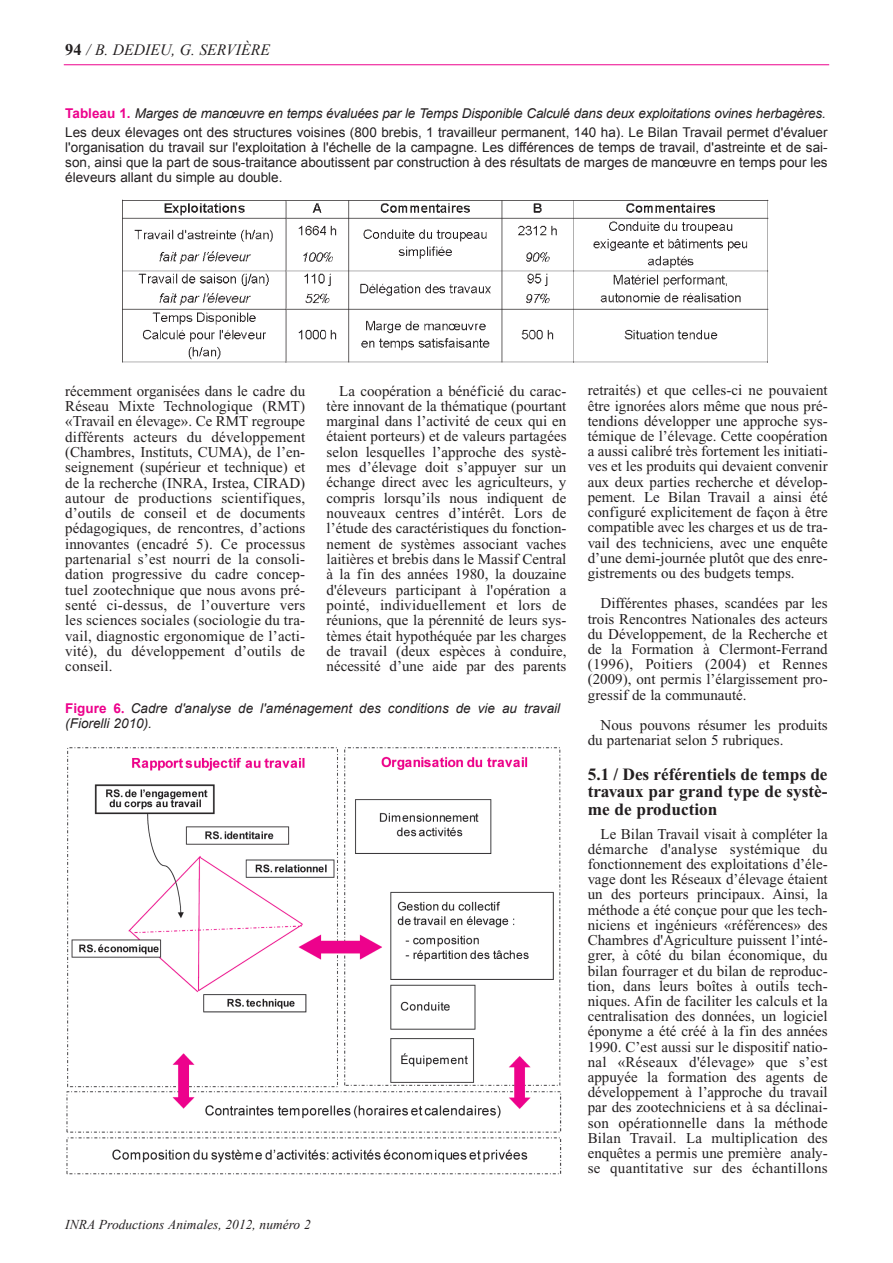
<style>
.page{position:relative;width:893px;height:1263px;background:#fff}
.page>*{position:absolute;margin:0;border:0;box-sizing:border-box;transform-origin:0 0}
.t1{font:700 17.25px/17.4px "Times New Roman";color:#231f20;text-align:justify}
.t2{font:italic 15.75px "Times New Roman";color:#231f20}
.t3{font:15px/15.1px "Times New Roman";color:#231f20;text-align:justify}
.t4{font:13.5px/15px "Arial";color:#231f20}
.t5{font:italic 13.5px/15px "Arial";color:#231f20}
.t6{font:italic 13.5px "Times New Roman";color:#231f20}
.s1{font-weight:700;font-style:normal;font-size:16.5px}
.s2{font-weight:700;color:#ed028c}
.s3{font-style:italic}
.s4{font-weight:700;font-style:normal;color:#ed028c}
.s5{font-family:"Times New Roman";font-weight:700;font-style:normal;color:#ed028c}
</style>
<div class="page">
<hr style="left:64px;top:64px;width:765px;height:1px;background:#ed028c">
<img style="left:122px;top:199px;width:647px;height:164px">
<img style="left:66px;top:747px;width:496px;height:428px">
<p class="t2" style="left:65px;top:41px;width:206px"><span class="s1">94</span> / B. DEDIEU, G. SERVIÈRE</p>
<p class="t4" style="left:65px;top:103px;width:764px;line-height:19.2px"><span class="s2">Tableau 1.</span> <span class="s3">Marges de manœuvre en temps évaluées par le Temps Disponible Calculé dans deux exploitations ovines herbagères.<br></span>Les deux élevages ont des structures voisines (800 brebis, 1 travailleur permanent, 140 ha). Le Bilan Travail permet d'évaluer</p>
<p class="t4" style="left:65px;top:140px;width:764px;text-align:justify">l'organisation du travail sur l'exploitation à l'échelle de la campagne. Les différences de temps de travail, d'astreinte et de sai&shy;son, ainsi que la part de sous-traitance aboutissent par construction à des résultats de marges de manœuvre en temps pour les éleveurs allant du simple au double.</p>
<p class="t3" style="left:65px;top:384px;width:241px">récemment organisées dans le cadre du Réseau Mixte Technologique (RMT) «Travail en élevage». Ce RMT regroupe différents acteurs du développement (Chambres, Instituts, CUMA), de l’en&shy;seignement (supérieur et technique) et de la recherche (INRA, Irstea, CIRAD) autour de productions scientifiques, d’outils de conseil et de documents pédagogiques, de rencontres, d’actions innovantes (encadré 5). Ce processus partenarial s’est nourri de la consoli&shy;dation progressive du cadre concep&shy;tuel zootechnique que nous avons pré&shy;senté ci-dessus, de l’ouverture vers les sciences sociales (sociologie du tra&shy;vail, diagnostic ergonomique de l’acti&shy;vité), du développement d’outils de conseil.</p>
<p class="t3" style="left:326px;top:384px;width:241px;text-indent:13px">La coopération a bénéficié du carac&shy;tère innovant de la thématique (pourtant marginal dans l’activité de ceux qui en étaient porteurs) et de valeurs partagées selon lesquelles l’approche des systè&shy;mes d’élevage doit s’appuyer sur un échange direct avec les agriculteurs, y compris lorsqu’ils nous indiquent de nouveaux centres d’intérêt. Lors de l’étude des caractéristiques du fonction&shy;nement de systèmes associant vaches laitières et brebis dans le Massif Central à la fin des années 1980, la douzaine d'éleveurs participant à l'opération a pointé, individuellement et lors de réunions, que la pérennité de leurs sys&shy;tèmes était hypothéquée par les charges de travail (deux espèces à conduire, nécessité d’une aide par des parents</p>
<p class="t3" style="left:588px;top:384px;width:242px">retraités) et que celles-ci ne pouvaient être ignorées alors même que nous pré&shy;tendions développer une approche sys&shy;témique de l’élevage. Cette coopération a aussi calibré très fortement les initiati&shy;ves et les produits qui devaient convenir aux deux parties recherche et dévelop&shy;pement. Le Bilan Travail a ainsi été configuré explicitement de façon à être compatible avec les charges et us de tra&shy;vail des techniciens, avec une enquête d’une demi-journée plutôt que des enre&shy;gistrements ou des budgets temps.</p>
<p class="t3" style="left:588px;top:597px;width:241px;text-indent:13px">Différentes phases, scandées par les trois Rencontres Nationales des acteurs du Développement, de la Recherche et de la Formation à Clermont-Ferrand (1996), Poitiers (2004) et Rennes (2009), ont permis l’élargissement pro&shy;gressif de la communauté.</p>
<p class="t3" style="left:588px;top:719px;width:241px;text-indent:13px">Nous pouvons résumer les produits du partenariat selon 5 rubriques.</p>
<p class="t1" style="left:588px;top:767px;width:241px">5.1 / Des référentiels de temps de travaux par grand type de systè&shy;me de production</p>
<p class="t3" style="left:588px;top:827px;width:241px;text-indent:13px">Le Bilan Travail visait à compléter la démarche d'analyse systémique du fonctionnement des exploitations d’éle&shy;vage dont les Réseaux d’élevage étaient un des porteurs principaux. Ainsi, la méthode a été conçue pour que les tech&shy;niciens et ingénieurs «références» des Chambres d'Agriculture puissent l’inté&shy;grer, à côté du bilan économique, du bilan fourrager et du bilan de reproduc&shy;tion, dans leurs boîtes à outils tech&shy;niques. Afin de faciliter les calculs et la centralisation des données, un logiciel éponyme a été créé à la fin des années 1990. C’est aussi sur le dispositif natio&shy;nal «Réseaux d'élevage» que s’est appuyée la formation des agents de développement à l’approche du travail par des zootechniciens et à sa déclinai&shy;son opérationnelle dans la méthode Bilan Travail. La multiplication des enquêtes a permis une première analy&shy;se quantitative sur des échantillons</p>
<p class="t5" style="left:65px;top:701px;width:496px"><span class="s4">Figure 6</span><span class="s5">.</span> Cadre d'analyse de l'aménagement des conditions de vie au travail (Fiorelli 2010).</p>
<p class="t6" style="left:65px;top:1217px;width:247px">INRA Productions Animales, 2012, numéro 2</p>
</div>
